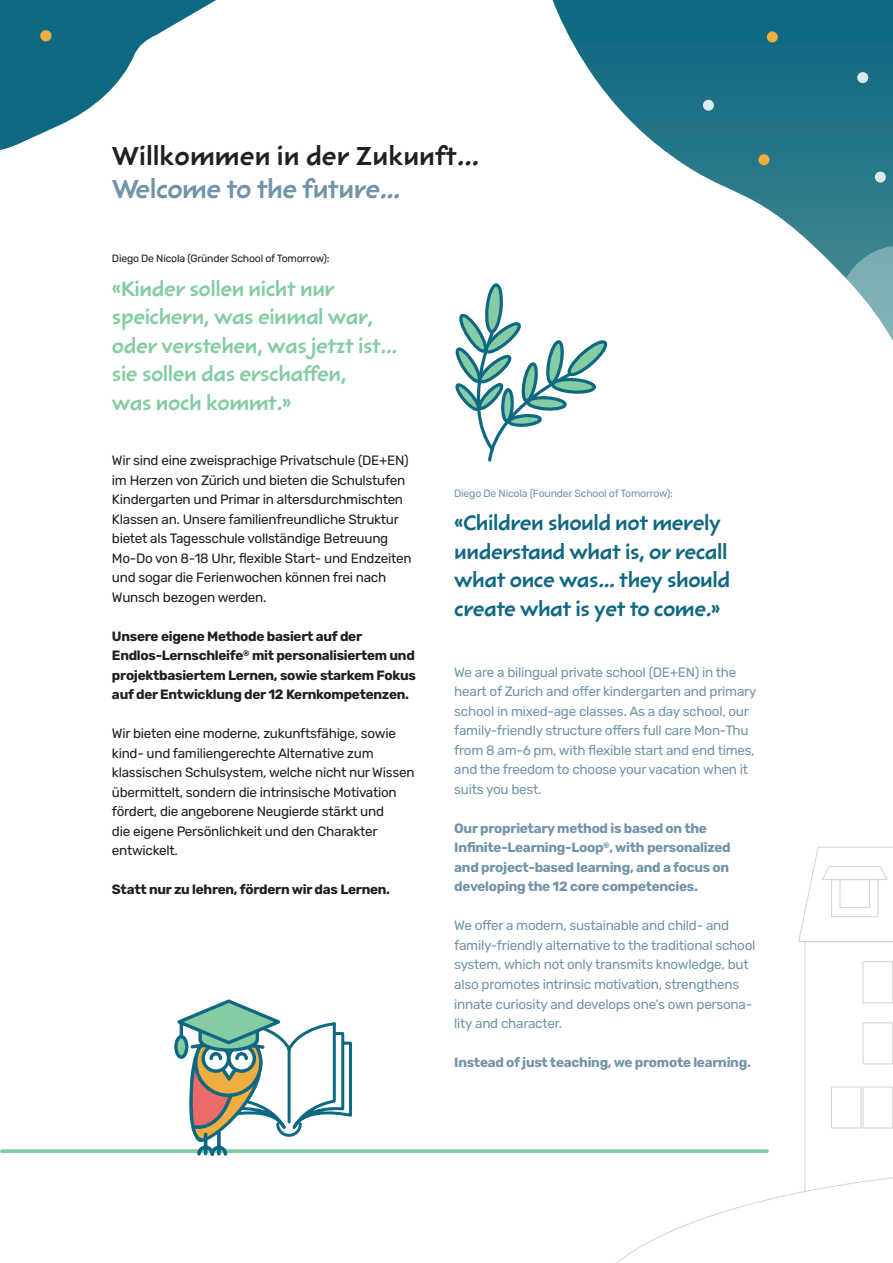
<style>
.page{position:relative;width:893px;height:1263px;background:#fff}
.page>*{position:absolute;margin:0;border:0;box-sizing:border-box;transform-origin:0 0}
.t1{font:700 30px "Sharktooth";color:#231f20}
.t2{font:700 30px "Sharktooth";letter-spacing:-.02em;color:#7294a8}
.t3{font:700 24px/28.5px "Sharktooth";letter-spacing:-.02em;color:#85cca5}
.t4{font:700 24px/28.5px "Sharktooth";letter-spacing:-.02em;color:#0f6882}
.t5{font:13.5px/19.5px "Rubik";letter-spacing:-.02em;color:#231f20}
.t6{font:13.5px/19.5px "Rubik";letter-spacing:-.02em;color:#7294a8}
.t7{font:700 13.5px/19.5px "Rubik";letter-spacing:-.02em;color:#231f20}
.t8{font:700 13.5px/19.5px "Rubik";letter-spacing:-.02em;color:#7294a8}
.t9{font:10.5px "Rubik";letter-spacing:-.02em;color:#7294a8}
.t10{font:10.5px "Rubik";letter-spacing:-.02em;color:#231f20}
</style>
<div class="page">
<svg style="left:552px;top:0;width:341px;height:279px"></svg>
<div style="left:875px;top:172px;width:11px;height:11px;background:#d7eceb;border-radius:50%"></div>
<div style="left:703px;top:100px;width:11px;height:11px;background:#d7eceb;border-radius:50%"></div>
<div style="left:767px;top:31px;width:11px;height:11px;background:#f0ad40;border-radius:50%"></div>
<div style="left:857px;top:72px;width:11px;height:11px;background:#d7eceb;border-radius:50%"></div>
<div style="left:758px;top:154px;width:11px;height:11px;background:#f0ad40;border-radius:50%"></div>
<svg style="left:846px;top:206px;width:47px;height:135px"></svg>
<svg style="left:0;top:0;width:216px;height:150px"></svg>
<div style="left:40px;top:30px;width:12px;height:11px;background:#f0ad40;border-radius:50%"></div>
<svg style="left:798px;top:846px;width:95px;height:348px"></svg>
<svg style="left:455px;top:283px;width:153px;height:179px"></svg>
<svg style="left:2px;top:1149px;width:765px;height:4px;background:#8cceaa"></svg>
<svg style="left:170px;top:999px;width:183px;height:157px"></svg>
<p class="t1" style="left:112px;top:140px;width:369px">Willkommen in der Zukunft...</p>
<p class="t2" style="left:112px;top:173px;width:290px">Welcome to the future...</p>
<p class="t10" style="left:112px;top:253px;width:219px">Diego De Nicola (Gründer School of Tomorrow):</p>
<p class="t3" style="left:112px;top:274px;width:287px">«Kinder sollen nicht nur speichern, was einmal war, oder verstehen, was jetzt ist... sie sollen das erschaffen,<br>was noch kommt.»</p>
<p class="t5" style="left:112px;top:451px;width:301px">Wir sind eine zweisprachige Privatschule (DE+EN) im Herzen von Zürich und bieten die Schulstufen Kindergarten und Primar in altersdurchmischten Klassen an. Unsere familienfreundliche Struktur bietet als Tagesschule vollständige Betreuung Mo-Do von 8-18 Uhr, flexible Start- und Endzeiten und sogar die Ferienwochen können frei nach Wunsch bezogen werden.</p>
<p class="t7" style="left:112px;top:627px;width:305px">Unsere eigene Methode basiert auf der Endlos-Lernschleife<sup>®</sup> mit personalisiertem und projektbasiertem Lernen, sowie starkem Fokus auf der Entwicklung der 12 Kernkompetenzen.</p>
<p class="t5" style="left:112px;top:724px;width:304px">Wir bieten eine moderne, zukunftsfähige, sowie kind- und familiengerechte Alternative zum klassischen Schulsystem, welche nicht nur Wissen übermittelt, sondern die intrinsische Motivation fördert, die angeborene Neugierde stärkt und<br>die eigene Persönlichkeit und den Charakter entwickelt.</p>
<p class="t7" style="left:112px;top:880px;width:280px">Statt nur zu lehren, fördern wir das Lernen.</p>
<p class="t9" style="left:454px;top:487px;width:220px">Diego De Nicola (Founder School of Tomorrow):</p>
<p class="t4" style="left:454px;top:509px;width:277px">«Children should not merely understand what is, or recall what once was... they should create what is yet to come.»</p>
<p class="t6" style="left:454px;top:663px;width:304px">We are a bilingual private school (DE+EN) in the heart of Zurich and offer kindergarten and primary school in mixed-age classes. As a day school, our family-friendly structure offers full care Mon-Thu from 8 am-6 pm, with flexible start and end times, and the freedom to choose your vacation when it suits you best.</p>
<p class="t8" style="left:454px;top:819px;width:278px">Our proprietary method is based on the Infinite-Learning-Loop<sup>®</sup>, with personalized and project-based learning, and a focus on developing the 12 core competencies.</p>
<p class="t6" style="left:454px;top:916px;width:303px">We offer a modern, sustainable and child- and family-friendly alternative to the traditional school system, which not only transmits knowledge, but also promotes intrinsic motivation, strengthens innate curiosity and develops one‘s own persona&shy;lity and character.</p>
<p class="t8" style="left:454px;top:1053px;width:298px">Instead of just teaching, we promote learning.</p>
</div>
